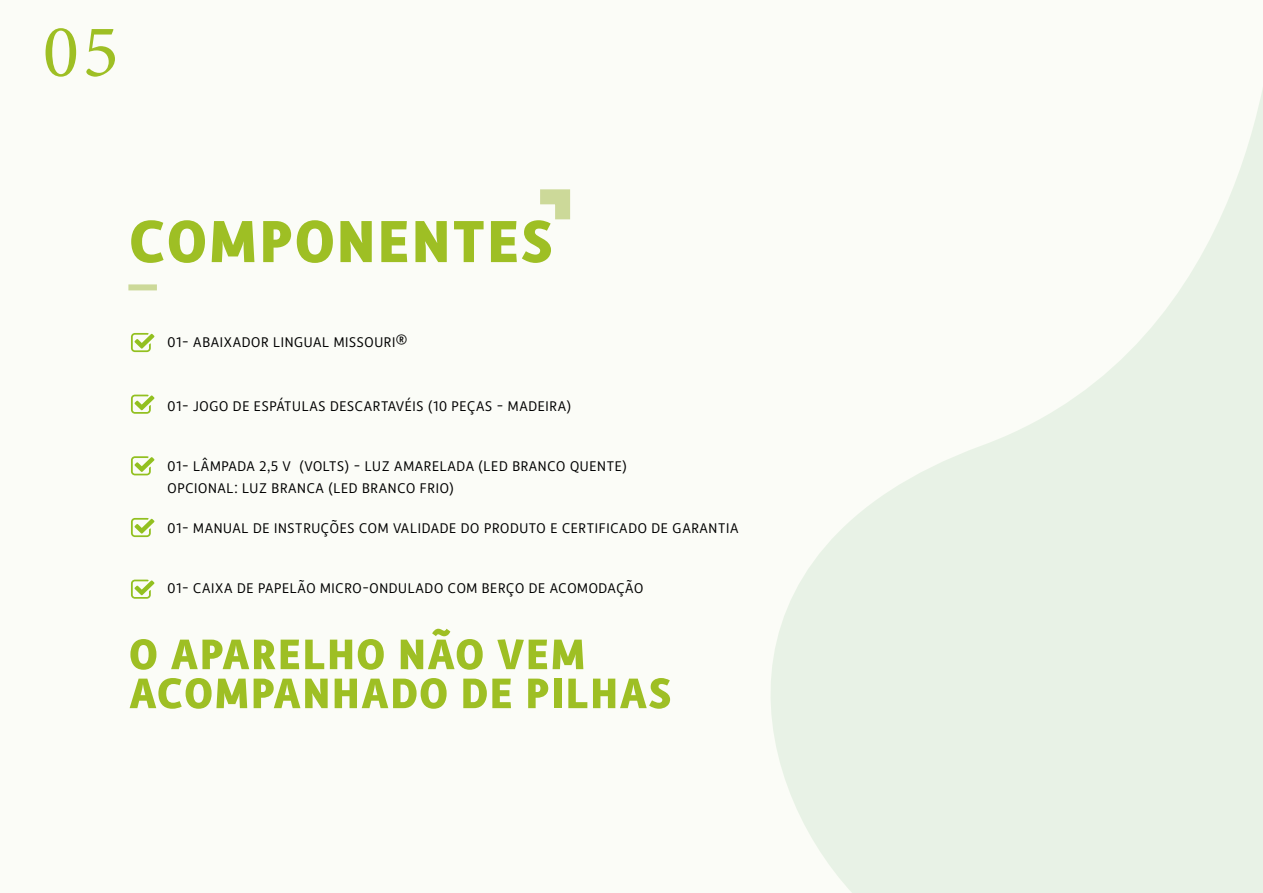
<style>
.page{position:relative;width:1263px;height:893px;background:#fbfcf7}
.page>*{position:absolute;margin:0;border:0;box-sizing:border-box;transform-origin:0 0}
.t1{font:700 75px "Alber New";color:#9ebf24}
.t2{font:75px "Minion Pro";color:#9ebf24}
.t3{font:700 54px/39px "Alber New";color:#9ebf24}
.t4{font:300 18px "Alber New";color:#000}
</style>
<div class="page">
<svg style="left:540px;top:189px;width:31px;height:31px"></svg>
<div style="left:128px;top:284px;width:29px;height:6px;background:#ccd999"></div>
<svg style="left:131px;top:333px;width:23px;height:19px"></svg>
<svg style="left:131px;top:395px;width:23px;height:19px"></svg>
<svg style="left:131px;top:456px;width:23px;height:19px"></svg>
<svg style="left:131px;top:518px;width:23px;height:19px"></svg>
<svg style="left:131px;top:580px;width:23px;height:19px"></svg>
<svg style="left:771px;top:89px;width:492px;height:804px"></svg>
<h1 class="t2" style="left:43px;top:2px;width:77px">05</h1>
<h1 class="t1" style="left:128px;top:187px;width:428px">componentes</h1>
<p class="t4" style="left:167px;top:329px;width:242px">01- abaixador lingual missouri®</p>
<p class="t4" style="left:167px;top:393px;width:406px">01- jogo de espátulas descartavéis (10 peças - madeira)</p>
<p class="t4" style="left:167px;top:453px;width:146px">01- lâmpada 2,5 V (VOLTS</p>
<p class="t4" style="left:345px;top:453px;width:177px">) - luz amarelada (LED BRANCO</p>
<p class="t4" style="left:570px;top:453px;width:19px">QUENTE</p>
<p class="t4" style="left:622px;top:453px;width:6px">)</p>
<p class="t4" style="left:167px;top:475px;width:10px">OPCIONAL</p>
<p class="t4" style="left:234px;top:475px;width:47px">: lUZ BRANCA</p>
<p class="t4" style="left:328px;top:475px;width:44px">(LED BRANCO</p>
<p class="t4" style="left:420px;top:475px;width:36px">FRIO)</p>
<p class="t4" style="left:167px;top:515px;width:573px">01- manual de instruções com Validade do produto e certificado de garantia</p>
<p class="t4" style="left:167px;top:575px;width:478px">01- caixa de papelão micro-ondulado com berço de acomodação</p>
<h2 class="t3" style="left:128px;top:629px;width:546px">o aparelho não vem acompanhado de pilhas</h2>
</div>
